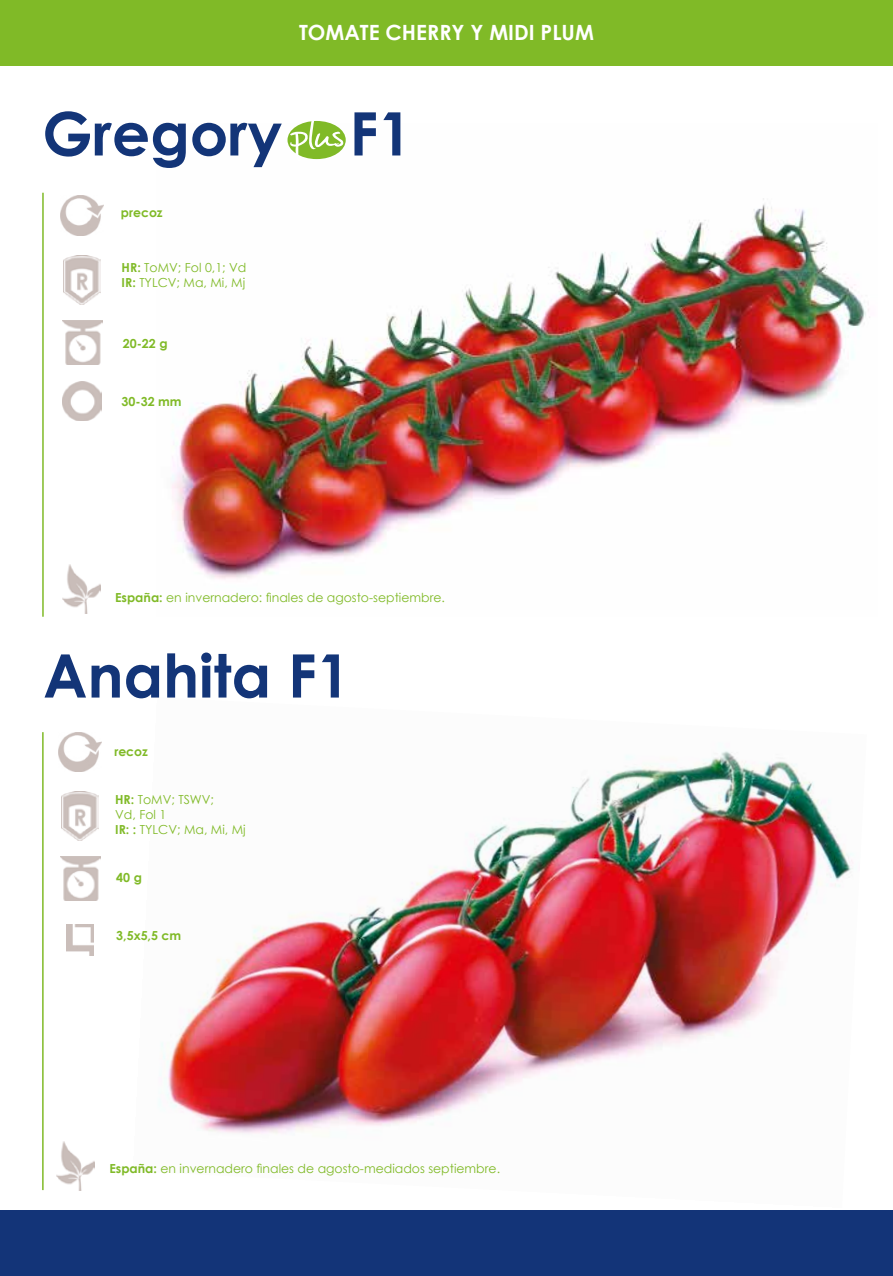
<style>
.page{position:relative;width:893px;height:1276px;background:#fff}
.page>*{position:absolute;margin:0;border:0;box-sizing:border-box;transform-origin:0 0}
.t1{font:700 60px "Century Gothic";color:#133578}
.t2{font:700 21px "Century Gothic";color:#fff}
.t3{font:12.45px/15px "Century Gothic";color:#80ba27}
.t4{font:700 12.45px "Century Gothic";color:#80ba27}
.s1{font-weight:700}
</style>
<div class="page">
<img style="left:172px;top:133px;width:698px;height:447px">
<img style="left:61px;top:196px;width:43px;height:39px">
<img style="left:64px;top:256px;width:36px;height:48px">
<img style="left:62px;top:320px;width:40px;height:44px">
<img style="left:63px;top:382px;width:38px;height:39px">
<hr style="left:42px;top:193px;width:2px;height:424px;background:#80ba27">
<svg style="left:287px;top:121px;width:59px;height:38px"></svg>
<svg style="left:290px;top:121px;width:53px;height:40px"></svg>
<img style="left:158px;top:751px;width:695px;height:383px">
<img style="left:58px;top:732px;width:44px;height:39px">
<img style="left:62px;top:792px;width:36px;height:49px">
<img style="left:60px;top:856px;width:40px;height:44px">
<hr style="left:42px;top:732px;width:2px;height:458px;background:#80ba27">
<img style="left:67px;top:924px;width:27px;height:31px">
<div style="left:0;top:0;width:893px;height:66px;background:#80ba27"></div>
<div style="left:0;top:1210px;width:893px;height:66px;background:#133478"></div>
<img style="left:56px;top:1141px;width:39px;height:49px">
<img style="left:62px;top:565px;width:39px;height:48px">
<h2 class="t2" style="left:299px;top:19px;width:296px">TOMATE CHERRY Y MIDI PLUM</h2>
<h1 class="t1" style="left:42px;top:96px;width:371px">Gregory F1</h1>
<p class="t4" style="left:121px;top:204px;width:43px">precoz</p>
<p class="t3" style="left:122px;top:260px;width:126px"><span class="s1">HR:</span> ToMV; Fol 0,1; Vd<br><span class="s1">IR:</span> TYLCV; Ma, Mi, Mj</p>
<p class="t4" style="left:123px;top:336px;width:46px">20-22 g</p>
<p class="t4" style="left:122px;top:394px;width:62px">30-32 mm</p>
<p class="t3" style="left:115px;top:590px;width:331px"><span class="s1">España:</span> en invernadero: finales de agosto-septiembre.</p>
<h1 class="t1" style="left:43px;top:638px;width:309px">Anahita F1</h1>
<p class="t4" style="left:114px;top:743px;width:35px">recoz</p>
<p class="t3" style="left:115px;top:792px;width:132px"><span class="s1">HR:</span> ToMV; TSWV;<br>Vd, Fol 1<br><span class="s1">IR: :</span> TYLCV; Ma, Mi, Mj</p>
<p class="t4" style="left:116px;top:870px;width:27px">40 g</p>
<p class="t4" style="left:116px;top:928px;width:67px">3,5x5,5 cm</p>
<p class="t3" style="left:109px;top:1161px;width:392px"><span class="s1">España:</span> en invernadero finales de agosto-mediados septiembre.</p>
</div>
